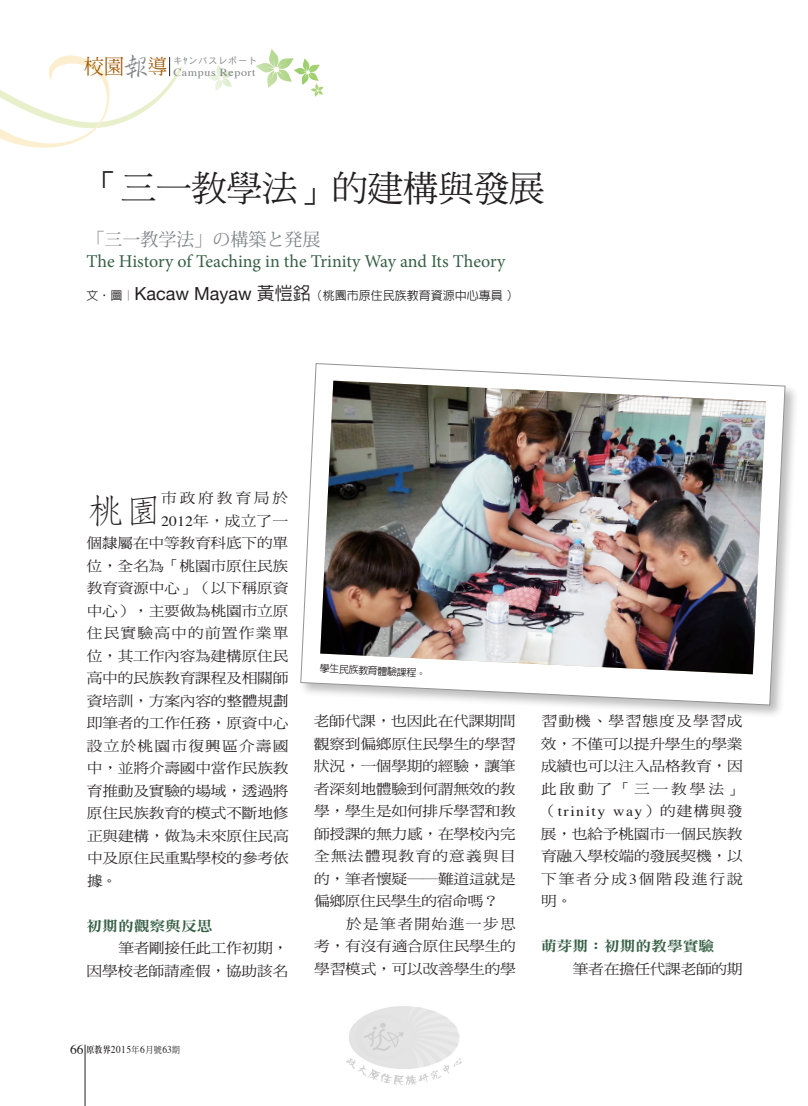
<style>
.page{position:relative;width:808px;height:1106px;background:#fff}
.page>*{position:absolute;margin:0;border:0;box-sizing:border-box;transform-origin:0 0}
.t1{font:36px "DF Ming Std W5";letter-spacing:-.02em;color:#231f20}
.t2{font:300 34.35px "AR Fang Song B5 HK";color:#231f20;scale:1.11 1}
.t3{font:18px "Minion Pro";letter-spacing:-.005em;color:#365f45}
.t4{font:18px "Koz Min Pro";color:#808285}
.t5{font:14.1px/22.5px "DF Ming Std W5";letter-spacing:-.015em;color:#231f20;text-align:justify;scale:1.11 1}
.t6{font:14.1px "DF Ming Std W5";letter-spacing:.075em;color:#231f20;scale:1.11 1}
.t7{font:14.1px "DF Ming Std W9";color:#365f45;scale:1.11 1}
.t8{font:14.1px "Times";letter-spacing:.095em;color:#231f20;scale:1.11 1}
.t9{font:14.1px "DF Ming Std W5";letter-spacing:.18em;color:#231f20;scale:1.11 1}
.t10{font:500 12px "AR Hei B5";color:#231f20}
.t11{font:10.8px "Times";letter-spacing:.05em;color:#808285;scale:1.11 1}
.t12{font:10.5px "Times";letter-spacing:.05em;color:#231f20;scale:.9 1}
.t13{font:500 10.05px "AR Hei B5";color:#231f20}
.t14{font:9px "Heisei Kaku Go Std W3";letter-spacing:.1em;color:#808285}
.s1{font-family:"AR Xing Shu B5";font-weight:500;font-size:27.75px}
.s2{font-family:"Helvetica Neue";font-weight:400;font-size:18px}
.s3{font-size:18px}
.s4{font-family:"Times"}
.s5{font-family:"DF Ming Std W5"}
.s6{font-size:13.5px}
.s7{font-family:"AR Ming B5";font-weight:800;font-size:9px}
.s8{font-family:"DF Ming Std W5";font-size:9px}
</style>
<div class="page">
<svg style="left:256px;top:49px;width:68px;height:48px"></svg>
<svg style="left:208px;top:65px;width:25px;height:26px"></svg>
<hr style="left:85px;top:1044px;width:1px;height:62px;background:#231f20">
<svg style="left:0;top:55px;width:182px;height:93px"></svg>
<div style="left:299px;top:361px;width:500px;height:358px;background:#231f20;opacity:.3"></div>
<svg style="left:300px;top:363px;width:485px;height:342px"></svg>
<img style="left:320px;top:380px;width:446px;height:294px">
<img style="left:347px;top:1006px;width:114px;height:78px">
<p class="t11" style="left:84px;top:62px;width:156px"><sup>校園</sup><span class="s1">報</span><sup>導</sup> Campus Report</p>
<p class="t14" style="left:173px;top:55px;width:85px">キﾔンパスレポート</p>
<h1 class="t1" style="left:85px;top:169px;width:461px">「三一教學法」的建構與發展</h1>
<p class="t4" style="left:87px;top:226px;width:235px">「三一教学法」の構築と発展</p>
<p class="t3" style="left:87px;top:249px;width:420px">The History of Teaching in the Trinity Way and Its Theory</p>
<p class="t10" style="left:87px;top:289px;width:433px">文‧圖︱<span class="s2">Kacaw Mayaw</span> <span class="s3">黃愷銘</span>（桃園市原住民族教育資源中心專員）</p>
<h2 class="t2" style="left:87px;top:493px;width:70px">桃園</h2>
<p class="t9" style="left:161px;top:490px;width:116px">市政府教育局於</p>
<p class="t5" style="left:161px;top:509px;width:116px"><span class="s4">2012</span>年，成立了一</p>
<p class="t5" style="left:87px;top:531px;width:183px">個隸屬在中等教育科底下的單</p>
<p class="t5" style="left:87px;top:554px;width:183px">位，全名為「桃園市原住民族</p>
<p class="t5" style="left:87px;top:576px;width:183px">教育資源中心」（以下稱原資</p>
<p class="t5" style="left:87px;top:599px;width:183px">中心），主要做為桃園市立原</p>
<p class="t6" style="left:87px;top:625px;width:183px">住民實驗高中的前置作業單</p>
<p class="t5" style="left:87px;top:644px;width:183px">位，其工作內容為建構原住民</p>
<p class="t5" style="left:87px;top:666px;width:183px">高中的民族教育課程及相關師</p>
<p class="t5" style="left:87px;top:689px;width:183px">資培訓，方案內容的整體規劃</p>
<p class="t5" style="left:87px;top:711px;width:183px">即筆者的工作任務，原資中心</p>
<p class="t6" style="left:87px;top:738px;width:183px">設立於桃園市復興區介壽國</p>
<p class="t5" style="left:87px;top:756px;width:183px">中，並將介壽國中當作民族教</p>
<p class="t5" style="left:87px;top:779px;width:183px">育推動及實驗的場域，透過將</p>
<p class="t5" style="left:87px;top:801px;width:183px">原住民族教育的模式不斷地修</p>
<p class="t5" style="left:87px;top:824px;width:183px">正與建構，做為未來原住民高</p>
<p class="t5" style="left:87px;top:846px;width:183px">中及原住民重點學校的參考依</p>
<p class="t5" style="left:87px;top:869px;width:29px">據。</p>
<p class="t7" style="left:87px;top:918px;width:115px">初期的觀察與反思</p>
<p class="t5" style="left:87px;top:936px;width:183px;text-align:right">筆者剛接任此工作初期，<br>因學校老師請產假，協助該名</p>
<p class="t13" style="left:320px;top:663px;width:108px;rotate:3deg">學生民族教育體驗課程。</p>
<p class="t5" style="left:314px;top:709px;width:183px">老師代課，也因此在代課期間觀察到偏鄉原住民學生的學習狀況，一個學期的經驗，讓筆者深刻地體驗到何謂無效的教學，學生是如何排斥學習和教師授課的無力感，在學校內完全無法體現教育的意義與目的，筆者懷疑──難道這就是偏鄉原住民學生的宿命嗎？</p>
<p class="t5" style="left:314px;top:912px;width:183px;text-indent:32px">於是筆者開始進一步思考，有沒有適合原住民學生的學習模式，可以改善學生的學</p>
<p class="t5" style="left:541px;top:709px;width:183px">習動機、學習態度及學習成效，不僅可以提升學生的學業成績也可以注入品格教育，因此啟動了「三一教學法」</p>
<p class="t8" style="left:541px;top:798px;width:183px"><span class="s5">（</span>trinity way<span class="s5">）的建構與發</span></p>
<p class="t5" style="left:541px;top:822px;width:183px">展，也給予桃園市一個民族教育融入學校端的發展契機，以下筆者分成<span class="s4">3</span>個階段進行說明。</p>
<p class="t7" style="left:541px;top:938px;width:158px">萌芽期：初期的教學實驗</p>
<p class="t5" style="left:573px;top:957px;width:154px">筆者在擔任代課老師的期</p>
<p class="t12" style="left:70px;top:1039px;width:124px"><span class="s6">66</span> <span class="s7">原教界</span>2015<span class="s8">年</span>6<span class="s8">月號</span>63<span class="s8">期</span></p>
</div>
